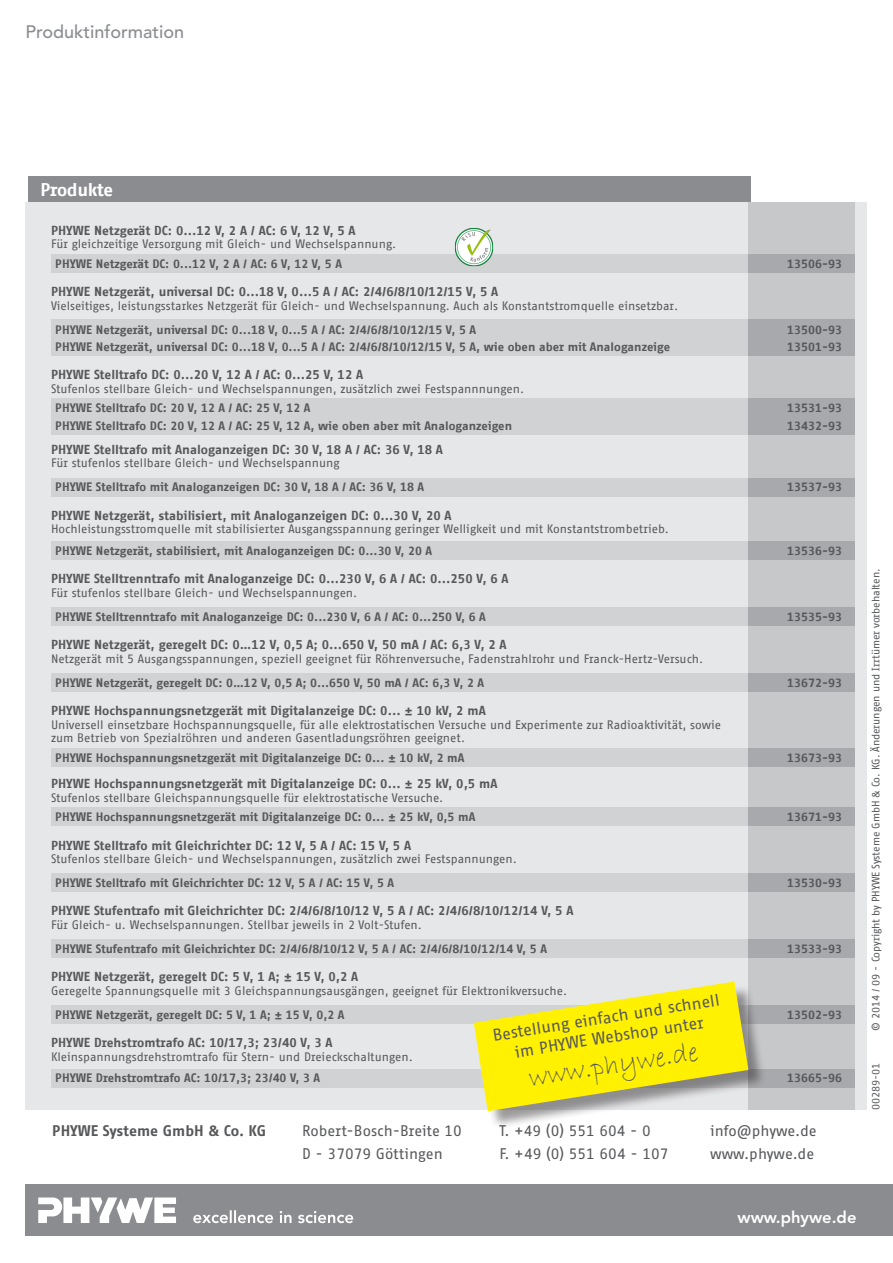
<style>
.page{position:relative;width:893px;height:1263px;background:#fff}
.page>*{position:absolute;margin:0;border:0;box-sizing:border-box;transform-origin:0 0}
.t1{font:28.5px "Bradley Hand ITC";color:#57585a}
.t2{font:500 18px "Avenir LT Std";color:#8a8c8f}
.t3{font:700 18px "Fago Office Sans CE";letter-spacing:-.02em;color:#fff}
.t4{font:16.5px/19.8px "Fago Office Sans OT";color:#57585a;text-align:center}
.t5{font:800 16.5px "Avenir LT Std";color:#fff}
.t6{font:15px/22.5px "Fago Office Sans OT";color:#57585a}
.t7{font:700 15px "Fago Office Sans OT";color:#57585a}
.t8{font:700 12.75px "Fago Office Sans CE";color:#57585a}
.t9{font:12px/13.5px "Fago Office Sans CE";color:#57585a}
.t10{font:700 12px/17.2px "Fago Office Sans CE";color:#57585a}
.t11{font:12px "Fago Office Sans OT";color:#57585a}
.t12{font:10.5px "Fago Office Sans CE";letter-spacing:-.01em;color:#57585a}
</style>
<div class="page">
<div style="left:26px;top:202px;width:841px;height:908px;background:#e6e7e9"></div>
<div style="left:748px;top:202px;width:107px;height:908px;background:#c7c8ca"></div>
<div style="left:51px;top:254px;width:697px;height:19px;background:#d1d2d4"></div>
<div style="left:748px;top:254px;width:107px;height:19px;background:#a8a9ad"></div>
<div style="left:51px;top:320px;width:697px;height:36px;background:#d1d2d4"></div>
<div style="left:748px;top:320px;width:107px;height:36px;background:#a8a9ad"></div>
<div style="left:51px;top:399px;width:697px;height:36px;background:#d1d2d4"></div>
<div style="left:748px;top:399px;width:107px;height:36px;background:#a8a9ad"></div>
<div style="left:51px;top:478px;width:697px;height:18px;background:#d1d2d4"></div>
<div style="left:748px;top:478px;width:107px;height:18px;background:#a8a9ad"></div>
<div style="left:51px;top:541px;width:697px;height:19px;background:#d1d2d4"></div>
<div style="left:748px;top:541px;width:107px;height:19px;background:#a8a9ad"></div>
<div style="left:51px;top:607px;width:697px;height:19px;background:#d1d2d4"></div>
<div style="left:748px;top:607px;width:107px;height:19px;background:#a8a9ad"></div>
<div style="left:51px;top:673px;width:697px;height:19px;background:#d1d2d4"></div>
<div style="left:748px;top:673px;width:107px;height:19px;background:#a8a9ad"></div>
<div style="left:51px;top:748px;width:697px;height:19px;background:#d1d2d4"></div>
<div style="left:748px;top:748px;width:107px;height:19px;background:#a8a9ad"></div>
<div style="left:51px;top:807px;width:697px;height:19px;background:#d1d2d4"></div>
<div style="left:748px;top:807px;width:107px;height:19px;background:#a8a9ad"></div>
<div style="left:51px;top:873px;width:697px;height:19px;background:#d1d2d4"></div>
<div style="left:748px;top:873px;width:107px;height:19px;background:#a8a9ad"></div>
<div style="left:51px;top:939px;width:697px;height:19px;background:#d1d2d4"></div>
<div style="left:748px;top:939px;width:107px;height:19px;background:#a8a9ad"></div>
<div style="left:51px;top:1005px;width:697px;height:19px;background:#d1d2d4"></div>
<div style="left:748px;top:1005px;width:107px;height:19px;background:#a8a9ad"></div>
<div style="left:51px;top:1069px;width:697px;height:18px;background:#d1d2d4"></div>
<div style="left:748px;top:1069px;width:107px;height:18px;background:#a8a9ad"></div>
<div style="left:28px;top:176px;width:722px;height:26px;background:#8a8c8f"></div>
<div style="left:26px;top:1185px;width:867px;height:51px;background:#8a8c8f"></div>
<svg style="left:38px;top:1197px;width:138px;height:26px"></svg>
<svg style="left:193px;top:1210px;width:160px;height:13px"></svg>
<img style="left:454px;top:228px;width:40px;height:39px">
<div style="left:476px;top:984px;width:291px;height:145px;background:#231f20;opacity:.45"></div>
<svg style="left:474px;top:981px;width:274px;height:130px"></svg>
<h2 class="t2" style="left:26px;top:22px;width:160px">Produktinformation</h2>
<h2 class="t3" style="left:40px;top:179px;width:74px">Produkte</h2>
<p class="t8" style="left:51px;top:222px;width:306px">PHYWE Netzgerät DC: 0...12 V, 2 A / AC: 6 V, 12 V, 5 A</p>
<p class="t9" style="left:51px;top:237px;width:347px">Für gleichzeitige Versorgung mit Gleich- und Wechselspannung.</p>
<p class="t10" style="left:55px;top:255px;width:288px">PHYWE Netzgerät DC: 0...12 V, 2 A / AC: 6 V, 12 V, 5 A</p>
<p class="t10" style="left:787px;top:255px;width:56px">13506-93</p>
<p class="t8" style="left:51px;top:284px;width:449px">PHYWE Netzgerät, universal DC: 0...18 V, 0...5 A / AC: 2/4/6/8/10/12/15 V, 5 A</p>
<p class="t9" style="left:51px;top:299px;width:629px">Vielseitiges, leistungsstarkes Netzgerät für Gleich- und Wechselspannung. Auch als Konstantstromquelle einsetzbar.</p>
<p class="t10" style="left:55px;top:321px;width:616px">PHYWE Netzgerät, universal DC: 0...18 V, 0...5 A / AC: 2/4/6/8/10/12/15 V, 5 A<br>PHYWE Netzgerät, universal DC: 0...18 V, 0...5 A / AC: 2/4/6/8/10/12/15 V, 5 A, wie oben aber mit Analoganzeige</p>
<p class="t10" style="left:787px;top:321px;width:56px">13500-93<br>13501-93</p>
<p class="t8" style="left:51px;top:367px;width:314px">PHYWE Stelltrafo DC: 0...20 V, 12 A / AC: 0...25 V, 12 A</p>
<p class="t9" style="left:51px;top:382px;width:475px">Stufenlos stellbare Gleich- und Wechselspannungen, zusätzlich zwei Festspannnungen.</p>
<p class="t10" style="left:55px;top:399px;width:458px">PHYWE Stelltrafo DC: 20 V, 12 A / AC: 25 V, 12 A<br>PHYWE Stelltrafo DC: 20 V, 12 A / AC: 25 V, 12 A, wie oben aber mit Analoganzeigen</p>
<p class="t10" style="left:787px;top:399px;width:56px">13531-93<br>13432-93</p>
<p class="t8" style="left:51px;top:442px;width:393px">PHYWE Stelltrafo mit Analoganzeigen DC: 30 V, 18 A / AC: 36 V, 18 A</p>
<p class="t9" style="left:51px;top:456px;width:290px">Für stufenlos stellbare Gleich- und Wechselspannung</p>
<p class="t10" style="left:55px;top:478px;width:370px">PHYWE Stelltrafo mit Analoganzeigen DC: 30 V, 18 A / AC: 36 V, 18 A</p>
<p class="t10" style="left:787px;top:478px;width:56px">13537-93</p>
<p class="t8" style="left:51px;top:508px;width:402px">PHYWE Netzgerät, stabilisiert, mit Analoganzeigen DC: 0...30 V, 20 A</p>
<p class="t9" style="left:51px;top:522px;width:619px">Hochleistungsstromquelle mit stabilisierter Ausgangsspannung geringer Welligkeit und mit Konstantstrombetrieb.</p>
<p class="t10" style="left:55px;top:542px;width:378px">PHYWE Netzgerät, stabilisiert, mit Analoganzeigen DC: 0...30 V, 20 A</p>
<p class="t10" style="left:787px;top:542px;width:56px">13536-93</p>
<p class="t8" style="left:51px;top:571px;width:459px">PHYWE Stelltrenntrafo mit Analoganzeige DC: 0...230 V, 6 A / AC: 0...250 V, 6 A</p>
<p class="t9" style="left:51px;top:586px;width:308px">Für stufenlos stellbare Gleich- und Wechselspannungen.</p>
<p class="t10" style="left:55px;top:608px;width:432px">PHYWE Stelltrenntrafo mit Analoganzeige DC: 0...230 V, 6 A / AC: 0...250 V, 6 A</p>
<p class="t10" style="left:787px;top:608px;width:56px">13535-93</p>
<p class="t8" style="left:51px;top:637px;width:457px">PHYWE Netzgerät, geregelt DC: 0…12 V, 0,5 A; 0...650 V, 50 mA / AC: 6,3 V, 2 A</p>
<p class="t9" style="left:51px;top:652px;width:654px">Netzgerät mit 5 Ausgangsspannungen, speziell geeignet für Röhrenversuche, Fadenstrahlrohr und Franck-Hertz-Versuch.</p>
<p class="t10" style="left:55px;top:674px;width:430px">PHYWE Netzgerät, geregelt DC: 0…12 V, 0,5 A; 0...650 V, 50 mA / AC: 6,3 V, 2 A</p>
<p class="t10" style="left:787px;top:674px;width:56px">13672-93</p>
<p class="t8" style="left:51px;top:703px;width:436px">PHYWE Hochspannungsnetzgerät mit Digitalanzeige DC: 0... ± 10 kV, 2 mA</p>
<p class="t9" style="left:51px;top:717px;width:672px">Universell einsetzbare Hochspannungsquelle, für alle elektrostatischen Versuche und Experimente zur Radioaktivität, sowie zum Betrieb von Spezialröhren und anderen Gasentladungsröhren geeignet.</p>
<p class="t10" style="left:55px;top:749px;width:411px">PHYWE Hochspannungsnetzgerät mit Digitalanzeige DC: 0... ± 10 kV, 2 mA</p>
<p class="t10" style="left:787px;top:749px;width:56px">13673-93</p>
<p class="t8" style="left:51px;top:776px;width:448px">PHYWE Hochspannungsnetzgerät mit Digitalanzeige DC: 0... ± 25 kV, 0,5 mA</p>
<p class="t11" style="left:51px;top:791px;width:394px">Stufenlos stellbare Gleichspannungsquelle für elektrostatische Versuche.</p>
<p class="t10" style="left:55px;top:808px;width:422px">PHYWE Hochspannungsnetzgerät mit Digitalanzeige DC: 0... ± 25 kV, 0,5 mA</p>
<p class="t10" style="left:787px;top:808px;width:56px">13671-93</p>
<p class="t8" style="left:51px;top:837px;width:362px">PHYWE Stelltrafo mit Gleichrichter DC: 12 V, 5 A / AC: 15 V, 5 A</p>
<p class="t9" style="left:51px;top:852px;width:467px">Stufenlos stellbare Gleich- und Wechselspannungen, zusätzlich zwei Festspannungen.</p>
<p class="t10" style="left:55px;top:874px;width:340px">PHYWE Stelltrafo mit Gleichrichter DC: 12 V, 5 A / AC: 15 V, 5 A</p>
<p class="t10" style="left:787px;top:874px;width:56px">13530-93</p>
<p class="t8" style="left:51px;top:903px;width:524px">PHYWE Stufentrafo mit Gleichrichter DC: 2/4/6/8/10/12 V, 5 A / AC: 2/4/6/8/10/12/14 V, 5 A</p>
<p class="t9" style="left:51px;top:918px;width:373px">Für Gleich- u. Wechselspannungen. Stellbar jeweils in 2 Volt-Stufen.</p>
<p class="t10" style="left:55px;top:940px;width:493px">PHYWE Stufentrafo mit Gleichrichter DC: 2/4/6/8/10/12 V, 5 A / AC: 2/4/6/8/10/12/14 V, 5 A</p>
<p class="t10" style="left:787px;top:940px;width:56px">13533-93</p>
<p class="t8" style="left:51px;top:969px;width:309px">PHYWE Netzgerät, geregelt DC: 5 V, 1 A; ± 15 V, 0,2 A</p>
<p class="t9" style="left:51px;top:984px;width:518px">Geregelte Spannungsquelle mit 3 Gleichspannungsausgängen, geeignet für Elektronikversuche.</p>
<p class="t10" style="left:55px;top:1006px;width:291px">PHYWE Netzgerät, geregelt DC: 5 V, 1 A; ± 15 V, 0,2 A</p>
<p class="t10" style="left:787px;top:1006px;width:56px">13502-93</p>
<p class="t8" style="left:51px;top:1035px;width:283px">PHYWE Drehstromtrafo AC: 10/17,3; 23/40 V, 3 A</p>
<p class="t9" style="left:51px;top:1049px;width:363px">Kleinspannungsdrehstromtrafo für Stern- und Dreieckschaltungen.</p>
<p class="t10" style="left:55px;top:1069px;width:266px">PHYWE Drehstromtrafo AC: 10/17,3; 23/40 V, 3 A</p>
<p class="t10" style="left:787px;top:1069px;width:56px">13665-96</p>
<h3 class="t4" style="left:491px;top:1026px;width:231px;rotate:-9deg">Bestellung einfach und schnell im PHYWE Webshop unter</h3>
<h1 class="t1" style="left:526px;top:1060px;width:172px;rotate:-9deg">www.phywe.de</h1>
<p class="t7" style="left:52px;top:1122px;width:216px">PHYWE Systeme GmbH &amp; Co. KG</p>
<p class="t6" style="left:302px;top:1120px;width:161px">Robert-Bosch-Breite 10<br>D - 37079 Göttingen</p>
<p class="t6" style="left:499px;top:1120px;width:171px">T. +49 (0) 551 604 - 0<br>F. +49 (0) 551 604 - 107</p>
<p class="t6" style="left:710px;top:1120px;width:108px">info@phywe.de www.phywe.de</p>
<p class="t12" style="left:870px;top:1031px;width:464px;rotate:-90deg">© 2014 / 09 - Copyright by PHYWE Systeme GmbH &amp; Co. KG. Änderungen und Irrtümer vorbehalten.</p>
<p class="t12" style="left:870px;top:1110px;width:49px;rotate:-90deg">00289-01</p>
<h3 class="t5" style="left:738px;top:1207px;width:120px">www.phywe.de</h3>
</div>
